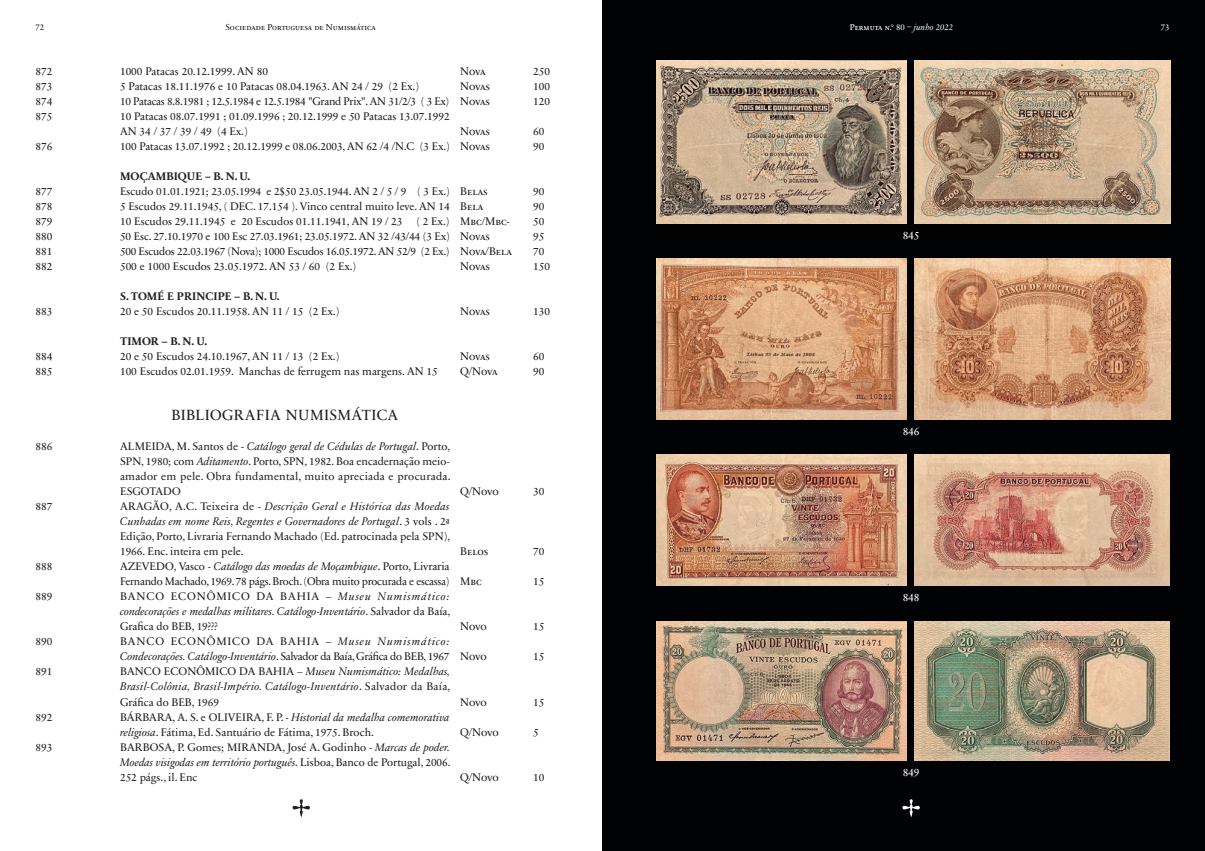
<style>
.page{position:relative;width:1205px;height:851px;background:#fff}
.page>*{position:absolute;margin:0;border:0;box-sizing:border-box;transform-origin:0 0}
.Títulos{font:15px "Sabon Next LT Pro";letter-spacing:.025em;color:#231f20}
.txt_base{font:11.25px/15px "Sabon Next LT Pro";color:#231f20;text-align:justify}
.txt_base-2{font:italic 11.25px/15px "Sabon Next LT Pro";color:#231f20;text-align:justify}
.txt_base-3{font:11.25px/15px "Sabon Next LT Pro";letter-spacing:-.025em;color:#231f20}
.txt_base-4{font:11.25px/15px "Sabon Next LT Pro";letter-spacing:.075em;color:#231f20}
.txt_base-5{font:11.25px "Sabon Next LT Pro";letter-spacing:-.02em;color:#231f20}
.SubTitulos{font:700 11.25px "Sabon Next LT Pro";color:#231f20}
.txt_base-6{font:11.25px "Sabon Next LT Pro";color:#fff}
.t1{font:8.75px "Sabon Next LT Pro";color:#231f20}
.t2{font:8.75px "Sabon Next LT Pro";color:#fff}
.s1{font-style:italic}
.s2{font-style:normal}
</style>
<div class="page">
<svg style="left:292px;top:799px;width:18px;height:18px"></svg>
<div style="left:602px;top:0;width:603px;height:850px;background:#010203"></div>
<img style="left:657px;top:60px;width:249px;height:163px">
<img style="left:915px;top:60px;width:256px;height:163px">
<img style="left:657px;top:259px;width:249px;height:160px">
<img style="left:915px;top:259px;width:256px;height:160px">
<img style="left:657px;top:455px;width:249px;height:130px">
<img style="left:915px;top:455px;width:254px;height:130px">
<img style="left:657px;top:621px;width:249px;height:139px">
<img style="left:915px;top:621px;width:254px;height:139px">
<svg style="left:902px;top:799px;width:18px;height:18px"></svg>
<p class="t1" style="left:35px;top:20px;width:10px">72</p>
<p class="t1" style="left:225px;top:20px;width:152px">Sociedade Portuguesa de Numismática</p>
<p class="txt_base" style="left:35px;top:63px;width:18px">872</p>
<p class="txt_base" style="left:35px;top:78px;width:18px">873</p>
<p class="txt_base" style="left:35px;top:93px;width:18px">874</p>
<p class="txt_base" style="left:35px;top:108px;width:18px">875</p>
<p class="txt_base" style="left:35px;top:138px;width:18px">876</p>
<p class="txt_base" style="left:35px;top:183px;width:18px">877</p>
<p class="txt_base" style="left:35px;top:198px;width:18px">878</p>
<p class="txt_base" style="left:35px;top:213px;width:18px">879</p>
<p class="txt_base" style="left:35px;top:228px;width:18px">880</p>
<p class="txt_base" style="left:35px;top:243px;width:18px">881</p>
<p class="txt_base" style="left:35px;top:258px;width:18px">882</p>
<p class="txt_base" style="left:35px;top:303px;width:18px">883</p>
<p class="txt_base" style="left:35px;top:348px;width:18px">884</p>
<p class="txt_base" style="left:35px;top:363px;width:18px">885</p>
<p class="txt_base" style="left:120px;top:63px;width:149px">1000 Patacas 20.12.1999. AN 80</p>
<p class="txt_base" style="left:120px;top:78px;width:301px">5 Patacas 18.11.1976 e 10 Patacas 08.04.1963. AN 24 / 29 (2 Ex.)</p>
<p class="txt_base-3" style="left:120px;top:93px;width:331px">10 Patacas 8.8.1981 ; 12.5.1984 e 12.5.1984 "Grand Prix". AN 31/2/3 ( 3 Ex)</p>
<p class="txt_base" style="left:120px;top:108px;width:331px">10 Patacas 08.07.1991 ; 01.09.1996 ; 20.12.1999 e 50 Patacas 13.07.1992</p>
<p class="txt_base" style="left:120px;top:123px;width:129px">AN 34 / 37 / 39 / 49 (4 Ex.)</p>
<p class="txt_base" style="left:120px;top:138px;width:331px">100 Patacas 13.07.1992 ; 20.12.1999 e 08.06.2003, AN 62 /4 /N.C (3 Ex.)</p>
<p class="SubTitulos" style="left:120px;top:167px;width:132px">MOÇAMBIQUE – B. N. U.</p>
<p class="txt_base" style="left:120px;top:183px;width:331px">Escudo 01.01.1921; 23.05.1994 e 2$50 23.05.1944. AN 2 / 5 / 9 ( 3 Ex.)</p>
<p class="txt_base" style="left:120px;top:198px;width:331px">5 Escudos 29.11.1945, ( DEC. 17.154 ). Vinco central muito leve. AN 14</p>
<p class="txt_base" style="left:120px;top:213px;width:331px">10 Escudos 29.11.1945 e 20 Escudos 01.11.1941, AN 19 / 23 ( 2 Ex.)</p>
<p class="txt_base" style="left:120px;top:228px;width:331px">50 Esc. 27.10.1970 e 100 Esc 27.03.1961; 23.05.1972. AN 32 /43/44 (3 Ex)</p>
<p class="txt_base-5" style="left:120px;top:242px;width:331px">500 Escudos 22.03.1967 (Nova); 1000 Escudos 16.05.1972. AN 52/9 (2 Ex.)</p>
<p class="txt_base" style="left:120px;top:258px;width:238px">500 e 1000 Escudos 23.05.1972. AN 53 / 60 (2 Ex.)</p>
<p class="SubTitulos" style="left:120px;top:287px;width:161px">S. TOMÉ E PRINCIPE – B. N. U.</p>
<p class="txt_base" style="left:120px;top:303px;width:221px">20 e 50 Escudos 20.11.1958. AN 11 / 15 (2 Ex.)</p>
<p class="SubTitulos" style="left:120px;top:332px;width:89px">TIMOR – B. N. U.</p>
<p class="txt_base" style="left:120px;top:348px;width:221px">20 e 50 Escudos 24.10.1967, AN 11 / 13 (2 Ex.)</p>
<p class="txt_base" style="left:120px;top:363px;width:319px">100 Escudos 02.01.1959. Manchas de ferrugem nas margens. AN 15</p>
<p class="Títulos" style="left:171px;top:403px;width:228px">BIBLIOGRAFIA NUMISMÁTICA</p>
<p class="txt_base" style="left:120px;top:438px;width:332px">ALMEIDA, M. Santos de - <span class="s1">Catálogo geral de Cédulas de Portugal</span>. Porto, SPN, 1980; com <span class="s1">Aditamento</span>. Porto, SPN, 1982. Boa encadernação meio&shy;amador em pele. Obra fundamental, muito apreciada e procurada.<br>ESGOTADO</p>
<p class="txt_base" style="left:120px;top:498px;width:332px">ARAGÃO, A.C. Teixeira de - <span class="s1">Descrição Geral e Histórica das Moedas Cunhadas em nome Reis, Regentes e Governadores de Portugal</span>. 3 vols . 2ª Edição, Porto, Livraria Fernando Machado (Ed. patrocinada pela SPN), 1966. Enc. inteira em pele.</p>
<p class="txt_base-3" style="left:120px;top:558px;width:331px">AZEVEDO, Vasco - <span class="s1">Catálogo das moedas de Moçambique</span>. Porto, Livraria<br>Fernando Machado, 1969. 78 págs. Broch. (Obra muito procurada e escassa)</p>
<p class="txt_base-2" style="left:120px;top:588px;width:332px"><span class="s2">BANCO ECONÔMICO DA BAHIA –</span> Museu Numismático: condecorações e medalhas militares. Catálogo-Inventário<span class="s2">. Salvador da Baía, Grafica do BEB, 19???</span></p>
<p class="txt_base-4" style="left:120px;top:633px;width:331px">BANCO ECONÔMICO DA BAHIA – <span class="s1">Museu Numismático:<br>Condecorações. Catálogo-Inventário</span>. Salvador da Baía, Gráfica do BEB, 1967</p>
<p class="txt_base-2" style="left:120px;top:663px;width:332px"><span class="s2">BANCO ECONÔMICO DA BAHIA –</span> Museu Numismático: Medalhas, Brasil-Colônia, Brasil-Império. Catálogo-Inventário<span class="s2">. Salvador da Baía, Gráfica do BEB, 1969</span></p>
<p class="txt_base" style="left:120px;top:708px;width:331px">BÁRBARA, A. S. e OLIVEIRA, F. P. - <span class="s1">Historial da medalha comemorativa religiosa</span>. Fátima, Ed. Santuário de Fátima, 1975. Broch.</p>
<p class="txt_base" style="left:120px;top:738px;width:332px">BARBOSA, P. Gomes; MIRANDA, José A. Godinho - <span class="s1">Marcas de poder.<br>Moedas visigodas em território português</span>. Lisboa, Banco de Portugal, 2006.<br>252 págs., il. Enc</p>
<p class="txt_base" style="left:35px;top:438px;width:18px">886</p>
<p class="txt_base" style="left:35px;top:498px;width:18px">887</p>
<p class="txt_base" style="left:35px;top:558px;width:18px">888</p>
<p class="txt_base" style="left:35px;top:588px;width:18px">889</p>
<p class="txt_base" style="left:35px;top:633px;width:18px">890</p>
<p class="txt_base" style="left:35px;top:663px;width:18px">891</p>
<p class="txt_base" style="left:35px;top:708px;width:18px">892</p>
<p class="txt_base" style="left:35px;top:738px;width:18px">893</p>
<p class="txt_base" style="left:460px;top:63px;width:27px">Nova</p>
<p class="txt_base" style="left:460px;top:78px;width:31px">Novas</p>
<p class="txt_base" style="left:460px;top:93px;width:31px">Novas</p>
<p class="txt_base" style="left:460px;top:123px;width:31px">Novas</p>
<p class="txt_base" style="left:460px;top:138px;width:31px">Novas</p>
<p class="txt_base" style="left:460px;top:183px;width:29px">Belas</p>
<p class="txt_base" style="left:460px;top:198px;width:25px">Bela</p>
<p class="txt_base" style="left:460px;top:213px;width:51px">Mbc/Mbc-</p>
<p class="txt_base" style="left:460px;top:228px;width:31px">Novas</p>
<p class="txt_base" style="left:460px;top:243px;width:53px">Nova/Bela</p>
<p class="txt_base" style="left:460px;top:258px;width:31px">Novas</p>
<p class="txt_base" style="left:460px;top:303px;width:31px">Novas</p>
<p class="txt_base" style="left:460px;top:348px;width:31px">Novas</p>
<p class="txt_base" style="left:460px;top:363px;width:39px">Q/Nova</p>
<p class="txt_base" style="left:460px;top:483px;width:40px">Q/Novo</p>
<p class="txt_base" style="left:460px;top:543px;width:30px">Belos</p>
<p class="txt_base" style="left:460px;top:573px;width:23px">Mbc</p>
<p class="txt_base" style="left:460px;top:618px;width:28px">Novo</p>
<p class="txt_base" style="left:460px;top:648px;width:28px">Novo</p>
<p class="txt_base" style="left:460px;top:693px;width:28px">Novo</p>
<p class="txt_base" style="left:460px;top:723px;width:40px">Q/Novo</p>
<p class="txt_base" style="left:460px;top:768px;width:40px">Q/Novo</p>
<p class="txt_base" style="left:533px;top:63px;width:18px">250</p>
<p class="txt_base" style="left:533px;top:78px;width:18px">100</p>
<p class="txt_base" style="left:533px;top:93px;width:18px">120</p>
<p class="txt_base" style="left:533px;top:123px;width:13px">60</p>
<p class="txt_base" style="left:533px;top:138px;width:13px">90</p>
<p class="txt_base" style="left:533px;top:183px;width:13px">90</p>
<p class="txt_base" style="left:533px;top:198px;width:13px">90</p>
<p class="txt_base" style="left:533px;top:213px;width:13px">50</p>
<p class="txt_base" style="left:533px;top:228px;width:13px">95</p>
<p class="txt_base" style="left:533px;top:243px;width:13px">70</p>
<p class="txt_base" style="left:533px;top:258px;width:18px">150</p>
<p class="txt_base" style="left:533px;top:303px;width:18px">130</p>
<p class="txt_base" style="left:533px;top:348px;width:13px">60</p>
<p class="txt_base" style="left:533px;top:363px;width:13px">90</p>
<p class="txt_base" style="left:533px;top:483px;width:13px">30</p>
<p class="txt_base" style="left:533px;top:543px;width:13px">70</p>
<p class="txt_base" style="left:533px;top:573px;width:13px">15</p>
<p class="txt_base" style="left:533px;top:618px;width:13px">15</p>
<p class="txt_base" style="left:533px;top:648px;width:13px">15</p>
<p class="txt_base" style="left:533px;top:693px;width:13px">15</p>
<p class="txt_base" style="left:533px;top:723px;width:7px">5</p>
<p class="txt_base" style="left:533px;top:768px;width:13px">10</p>
<p class="t2" style="left:850px;top:20px;width:105px">Permuta n.° 80 – <span class="s1">junho 2022</span></p>
<p class="t2" style="left:1161px;top:20px;width:10px">73</p>
<p class="txt_base-6" style="left:902px;top:226px;width:18px">845</p>
<p class="txt_base-6" style="left:902px;top:422px;width:18px">846</p>
<p class="txt_base-6" style="left:902px;top:588px;width:18px">848</p>
<p class="txt_base-6" style="left:902px;top:763px;width:18px">849</p>
</div>
